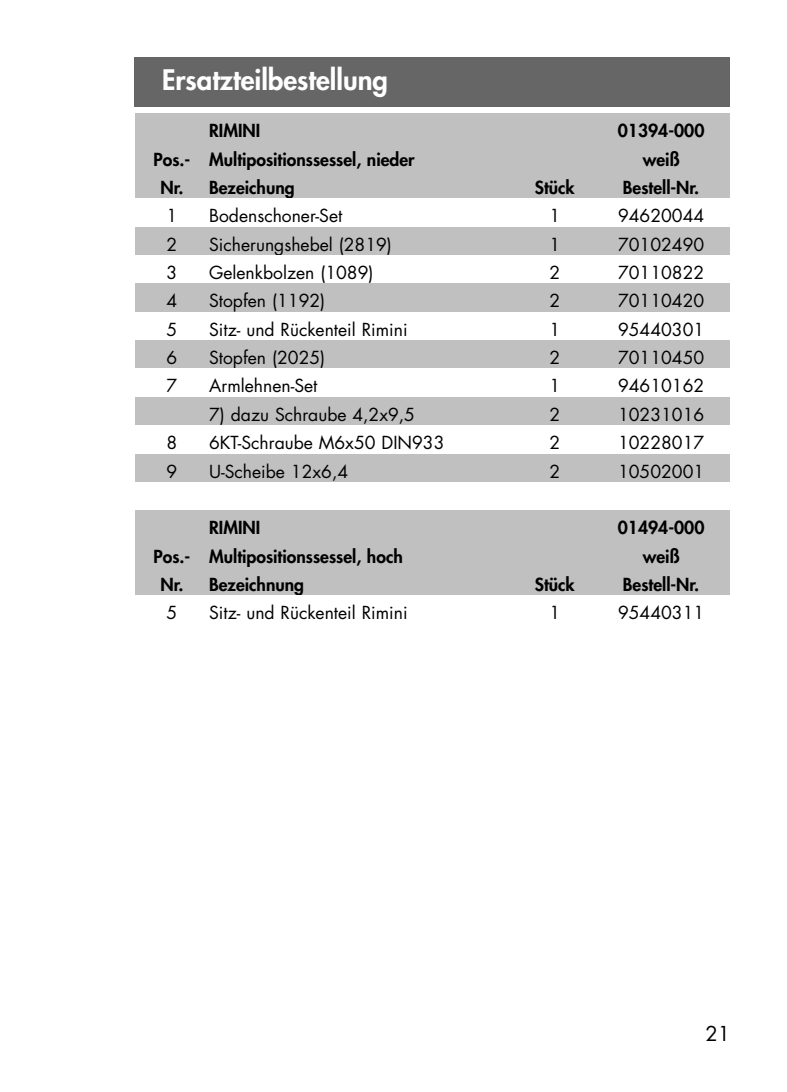
<style>
.page{position:relative;width:787px;height:1092px;background:#fff}
.page>*{position:absolute;margin:0;border:0;box-sizing:border-box;transform-origin:0 0}
.t1{font:800 27.5px "Futura CE";color:#fff}
.t2{font:20px "Futura CE";color:#000}
.t3{font:17.5px "Futura CE";color:#000}
.t4{font:800 17.5px "Futura CE";color:#000}
</style>
<div class="page">
<div style="left:135px;top:57px;width:595px;height:49px;background:#666"></div>
<div style="left:135px;top:113px;width:382px;height:29px;background:#c0c0c0"></div>
<div style="left:517px;top:113px;width:213px;height:29px;background:#c0c0c0"></div>
<div style="left:135px;top:142px;width:71px;height:28px;background:#c0c0c0"></div>
<div style="left:206px;top:142px;width:311px;height:28px;background:#c0c0c0"></div>
<div style="left:517px;top:142px;width:213px;height:28px;background:#c0c0c0"></div>
<div style="left:135px;top:170px;width:71px;height:28px;background:#c0c0c0"></div>
<div style="left:206px;top:170px;width:311px;height:28px;background:#c0c0c0"></div>
<div style="left:517px;top:170px;width:71px;height:28px;background:#c0c0c0"></div>
<div style="left:588px;top:170px;width:142px;height:28px;background:#c0c0c0"></div>
<div style="left:135px;top:227px;width:71px;height:28px;background:#c0c0c0"></div>
<div style="left:206px;top:227px;width:311px;height:28px;background:#c0c0c0"></div>
<div style="left:517px;top:227px;width:71px;height:28px;background:#c0c0c0"></div>
<div style="left:588px;top:227px;width:142px;height:28px;background:#c0c0c0"></div>
<div style="left:135px;top:283px;width:71px;height:29px;background:#c0c0c0"></div>
<div style="left:206px;top:283px;width:311px;height:29px;background:#c0c0c0"></div>
<div style="left:517px;top:283px;width:71px;height:29px;background:#c0c0c0"></div>
<div style="left:588px;top:283px;width:142px;height:29px;background:#c0c0c0"></div>
<div style="left:135px;top:340px;width:71px;height:29px;background:#c0c0c0"></div>
<div style="left:206px;top:340px;width:311px;height:29px;background:#c0c0c0"></div>
<div style="left:517px;top:340px;width:71px;height:29px;background:#c0c0c0"></div>
<div style="left:588px;top:340px;width:142px;height:29px;background:#c0c0c0"></div>
<div style="left:135px;top:397px;width:382px;height:28px;background:#c0c0c0"></div>
<div style="left:517px;top:397px;width:71px;height:28px;background:#c0c0c0"></div>
<div style="left:588px;top:397px;width:142px;height:28px;background:#c0c0c0"></div>
<div style="left:135px;top:454px;width:71px;height:28px;background:#c0c0c0"></div>
<div style="left:206px;top:454px;width:311px;height:28px;background:#c0c0c0"></div>
<div style="left:517px;top:454px;width:71px;height:28px;background:#c0c0c0"></div>
<div style="left:588px;top:454px;width:142px;height:28px;background:#c0c0c0"></div>
<div style="left:135px;top:510px;width:382px;height:29px;background:#c0c0c0"></div>
<div style="left:517px;top:510px;width:213px;height:29px;background:#c0c0c0"></div>
<div style="left:135px;top:539px;width:71px;height:28px;background:#c0c0c0"></div>
<div style="left:206px;top:539px;width:311px;height:28px;background:#c0c0c0"></div>
<div style="left:517px;top:539px;width:213px;height:28px;background:#c0c0c0"></div>
<div style="left:135px;top:567px;width:71px;height:28px;background:#c0c0c0"></div>
<div style="left:206px;top:567px;width:311px;height:28px;background:#c0c0c0"></div>
<div style="left:517px;top:567px;width:71px;height:28px;background:#c0c0c0"></div>
<div style="left:588px;top:567px;width:142px;height:28px;background:#c0c0c0"></div>
<h1 class="t1" style="left:162px;top:66px;width:227px">Ersatzteilbestellung</h1>
<p class="t4" style="left:209px;top:122px;width:53px">RIMINI</p>
<p class="t4" style="left:617px;top:122px;width:88px">01394-000</p>
<p class="t4" style="left:153px;top:151px;width:263px">Pos.- Multipositionssessel, nieder</p>
<p class="t4" style="left:642px;top:151px;width:38px">weiß</p>
<p class="t4" style="left:160px;top:179px;width:136px">Nr. Bezeichung</p>
<p class="t4" style="left:535px;top:179px;width:41px">Stück</p>
<p class="t4" style="left:623px;top:179px;width:78px">Bestell-Nr.</p>
<p class="t3" style="left:166px;top:208px;width:12px">1</p>
<p class="t3" style="left:209px;top:208px;width:135px">Bodenschoner-Set</p>
<p class="t3" style="left:549px;top:208px;width:12px">1</p>
<p class="t3" style="left:618px;top:208px;width:88px">94620044</p>
<p class="t3" style="left:166px;top:236px;width:12px">2</p>
<p class="t3" style="left:209px;top:236px;width:184px">Sicherungshebel (2819)</p>
<p class="t3" style="left:549px;top:236px;width:12px">1</p>
<p class="t3" style="left:618px;top:236px;width:88px">70102490</p>
<p class="t3" style="left:166px;top:264px;width:12px">3</p>
<p class="t3" style="left:209px;top:264px;width:166px">Gelenkbolzen (1089)</p>
<p class="t3" style="left:549px;top:264px;width:12px">2</p>
<p class="t3" style="left:618px;top:264px;width:88px">70110822</p>
<p class="t3" style="left:166px;top:293px;width:12px">4</p>
<p class="t3" style="left:209px;top:293px;width:118px">Stopfen (1192)</p>
<p class="t3" style="left:549px;top:293px;width:12px">2</p>
<p class="t3" style="left:618px;top:293px;width:88px">70110420</p>
<p class="t3" style="left:166px;top:321px;width:12px">5</p>
<p class="t3" style="left:209px;top:321px;width:200px">Sitz- und Rückenteil Rimini</p>
<p class="t3" style="left:549px;top:321px;width:12px">1</p>
<p class="t3" style="left:618px;top:321px;width:88px">95440301</p>
<p class="t3" style="left:166px;top:349px;width:12px">6</p>
<p class="t3" style="left:209px;top:349px;width:118px">Stopfen (2025)</p>
<p class="t3" style="left:549px;top:349px;width:12px">2</p>
<p class="t3" style="left:618px;top:349px;width:88px">70110450</p>
<p class="t3" style="left:166px;top:378px;width:12px">7</p>
<p class="t3" style="left:209px;top:378px;width:110px">Armlehnen-Set</p>
<p class="t3" style="left:549px;top:378px;width:12px">1</p>
<p class="t3" style="left:618px;top:378px;width:88px">94610162</p>
<p class="t3" style="left:209px;top:406px;width:207px">7) dazu Schraube 4,2x9,5</p>
<p class="t3" style="left:549px;top:406px;width:12px">2</p>
<p class="t3" style="left:618px;top:406px;width:88px">10231016</p>
<p class="t3" style="left:166px;top:435px;width:12px">8</p>
<p class="t3" style="left:209px;top:435px;width:237px">6KT-Schraube M6x50 DIN933</p>
<p class="t3" style="left:549px;top:435px;width:12px">2</p>
<p class="t3" style="left:618px;top:435px;width:88px">10228017</p>
<p class="t3" style="left:166px;top:463px;width:12px">9</p>
<p class="t3" style="left:209px;top:463px;width:140px">U-Scheibe 12x6,4</p>
<p class="t3" style="left:549px;top:463px;width:12px">2</p>
<p class="t3" style="left:618px;top:463px;width:88px">10502001</p>
<p class="t4" style="left:209px;top:519px;width:53px">RIMINI</p>
<p class="t4" style="left:617px;top:519px;width:88px">01494-000</p>
<p class="t4" style="left:153px;top:548px;width:251px">Pos.- Multipositionssessel, hoch</p>
<p class="t4" style="left:642px;top:548px;width:38px">weiß</p>
<p class="t4" style="left:160px;top:576px;width:145px">Nr. Bezeichnung</p>
<p class="t4" style="left:535px;top:576px;width:41px">Stück</p>
<p class="t4" style="left:623px;top:576px;width:78px">Bestell-Nr.</p>
<p class="t3" style="left:166px;top:605px;width:12px">5</p>
<p class="t3" style="left:209px;top:605px;width:200px">Sitz- und Rückenteil Rimini</p>
<p class="t3" style="left:549px;top:605px;width:12px">1</p>
<p class="t3" style="left:618px;top:605px;width:88px">95440311</p>
<p class="t2" style="left:705px;top:1024px;width:26px">21</p>
</div>
